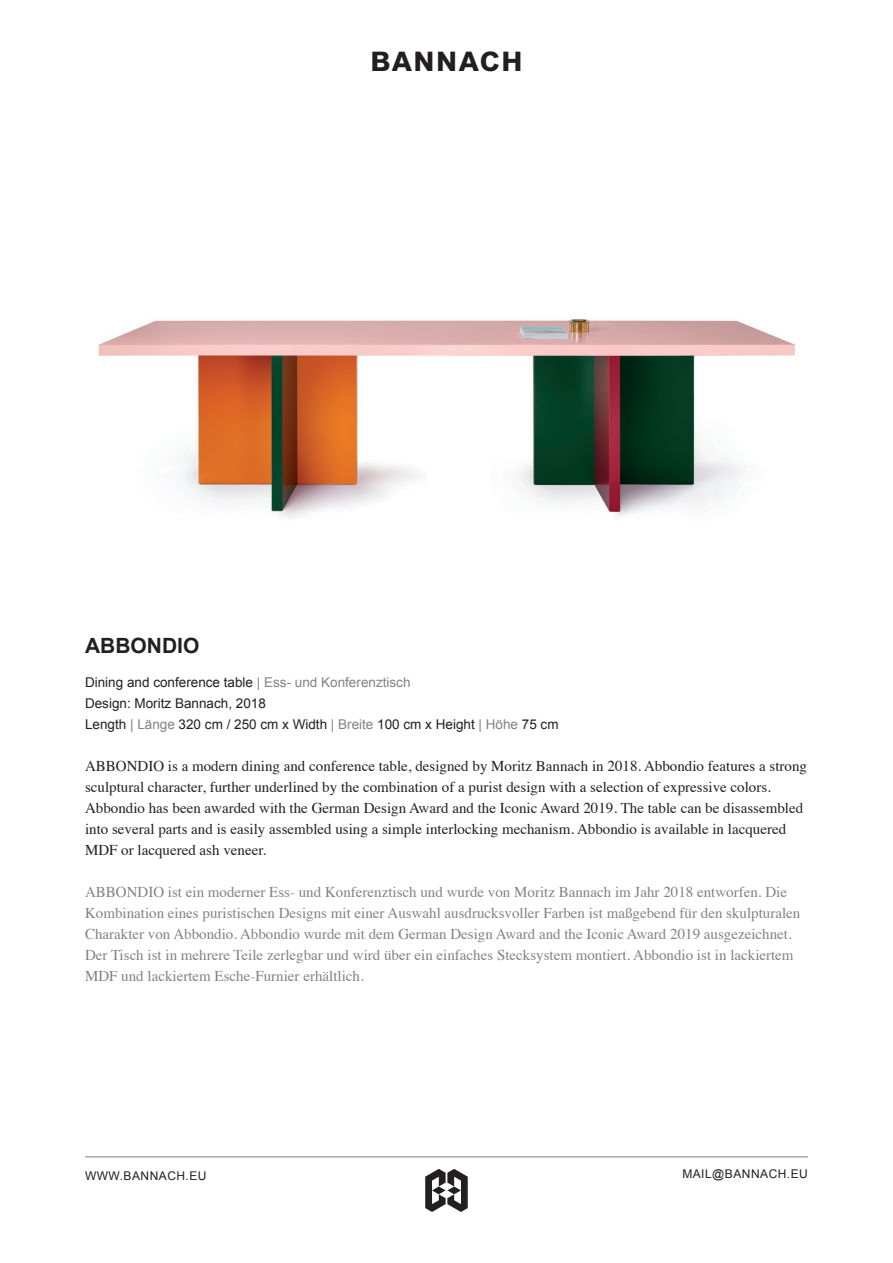
<style>
.page{position:relative;width:893px;height:1263px;background:#fff}
.page>*{position:absolute;margin:0;border:0;box-sizing:border-box;transform-origin:0 0}
.t1{font:800 27px "Arial MT Std";letter-spacing:.06em;color:#231f20}
.t2{font:700 21px "Arial";color:#231f20}
.t3{font:15px/21px "Times";color:#808285}
.t4{font:15px/21px "Times";color:#231f20}
.t5{font:13.5px "Arial";color:#231f20}
.t6{font:12px "Arial";letter-spacing:.04em;color:#231f20}
.s1{color:#808285}
</style>
<div class="page">
<img style="left:98px;top:319px;width:697px;height:199px">
<svg style="left:425px;top:1169px;width:43px;height:43px"></svg>
<hr style="left:85px;top:1156px;width:723px;height:1px;background:#231f20">
<p class="t1" style="left:370px;top:45px;width:154px">BANNACH</p>
<p class="t2" style="left:85px;top:632px;width:116px">ABBONDIO</p>
<p class="t5" style="left:85px;top:673px;width:327px">Dining and conference table <span class="s1">| Ess- und Konferenztisch</span></p>
<p class="t5" style="left:85px;top:694px;width:182px">Design: Moritz Bannach, 2018</p>
<p class="t5" style="left:85px;top:715px;width:475px">Length <span class="s1">| Länge</span> 320 cm / 250 cm x Width <span class="s1">| Breite</span> 100 cm x Height <span class="s1">| Höhe</span> 75 cm</p>
<p class="t4" style="left:85px;top:754px;width:723px">ABBONDIO is a modern dining and conference table, designed by Moritz Bannach in 2018. Abbondio features a strong sculptural character, further underlined by the combination of a purist design with a selection of expressive colors.<br>Abbondio has been awarded with the German Design Award and the Iconic Award 2019. The table can be disassembled into several parts and is easily assembled using a simple interlocking mechanism. Abbondio is available in lacquered MDF or lacquered ash veneer.</p>
<p class="t3" style="left:85px;top:880px;width:717px">ABBONDIO ist ein moderner Ess- und Konferenztisch und wurde von Moritz Bannach im Jahr 2018 entworfen. Die Kombination eines puristischen Designs mit einer Auswahl ausdrucksvoller Farben ist maßgebend für den skulpturalen Charakter von Abbondio. Abbondio wurde mit dem German Design Award and the Iconic Award 2019 ausgezeichnet.<br>Der Tisch ist in mehrere Teile zerlegbar und wird über ein einfaches Stecksystem montiert. Abbondio ist in lackiertem MDF und lackiertem Esche-Furnier erhältlich.</p>
<p class="t6" style="left:85px;top:1168px;width:123px">WWW.BANNACH.EU</p>
<p class="t6" style="left:682px;top:1165px;width:127px">MAIL@BANNACH.EU</p>
</div>
